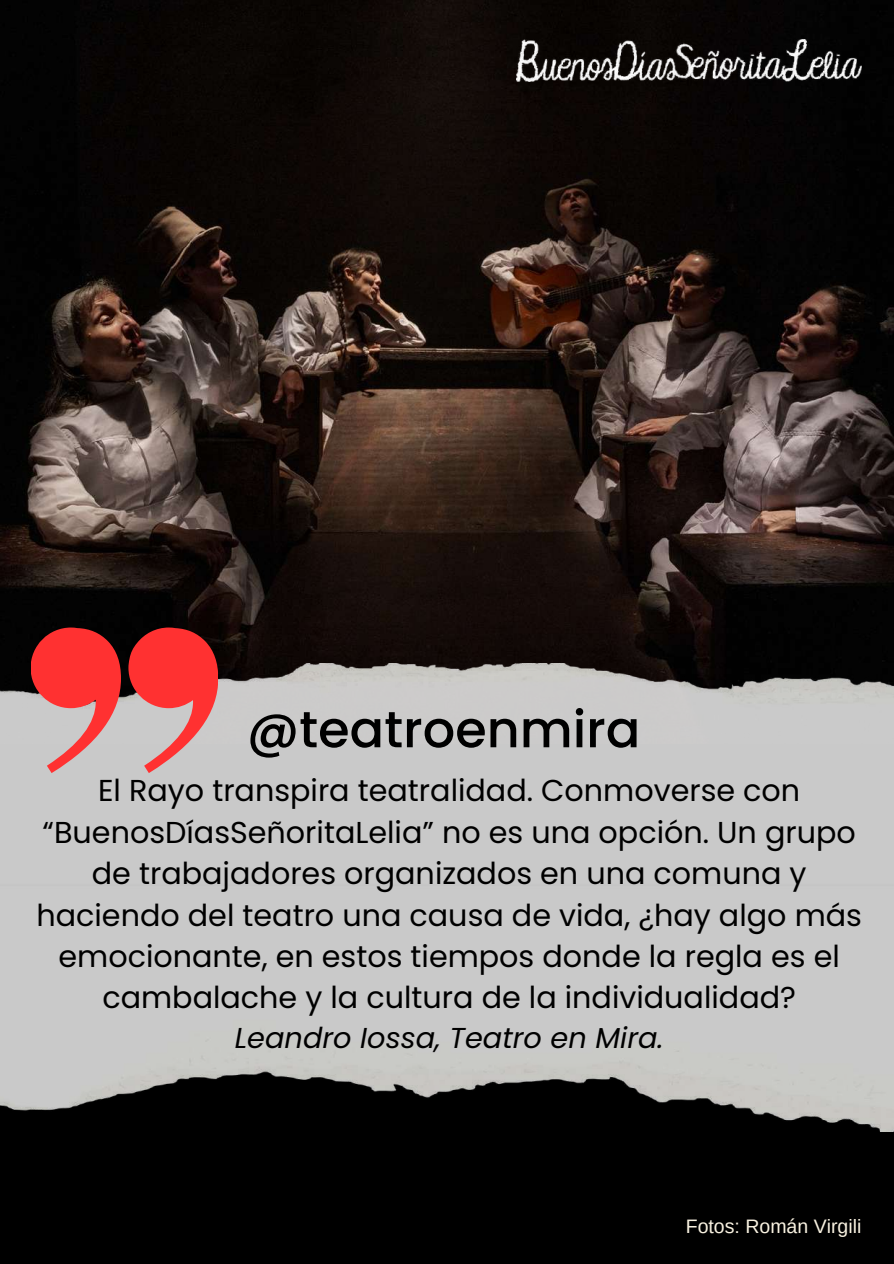
<style>
.page{position:relative;width:894px;height:1264px;background:#fff}
.page>*{position:absolute;margin:0;border:0;box-sizing:border-box;transform-origin:0 0}
.t1{font:500 51px "Poppins";color:#000}
.t2{font:30.15px/41.4px "Poppins";color:#000;text-align:center}
.t3{font:italic 28.8px "Poppins";color:#000}
.t4{font:19.5px "Arimo";color:#f8f1e0}
</style>
<div class="page">
<div style="left:0;top:0;width:893px;height:1263px;background:#000"></div>
<img style="left:0;top:0;width:893px;height:663px">
<img style="left:516px;top:40px;width:345px;height:41px">
<img style="left:0;top:663px;width:893px;height:468px">
<svg style="left:128px;top:627px;width:89px;height:146px;background:#d86a6a"></svg>
<svg style="left:32px;top:627px;width:89px;height:146px;background:#d86a6a"></svg>
<h1 class="t1" style="left:247px;top:693px;width:395px">@teatroenmira</h1>
<p class="t2" style="left:36px;top:770px;width:826px">El Rayo transpira teatralidad. Conmoverse con “BuenosDíasSeñoritaLelia” no es una opción. Un grupo de trabajadores organizados en una comuna y haciendo del teatro una causa de vida, ¿hay algo más emocionante, en estos tiempos donde la regla es el cambalache y la cultura de la individualidad?</p>
<p class="t3" style="left:235px;top:1017px;width:430px">Leandro Iossa, Teatro en Mira.</p>
<p class="t4" style="left:685px;top:1215px;width:177px">Fotos: Román Virgili</p>
</div>
